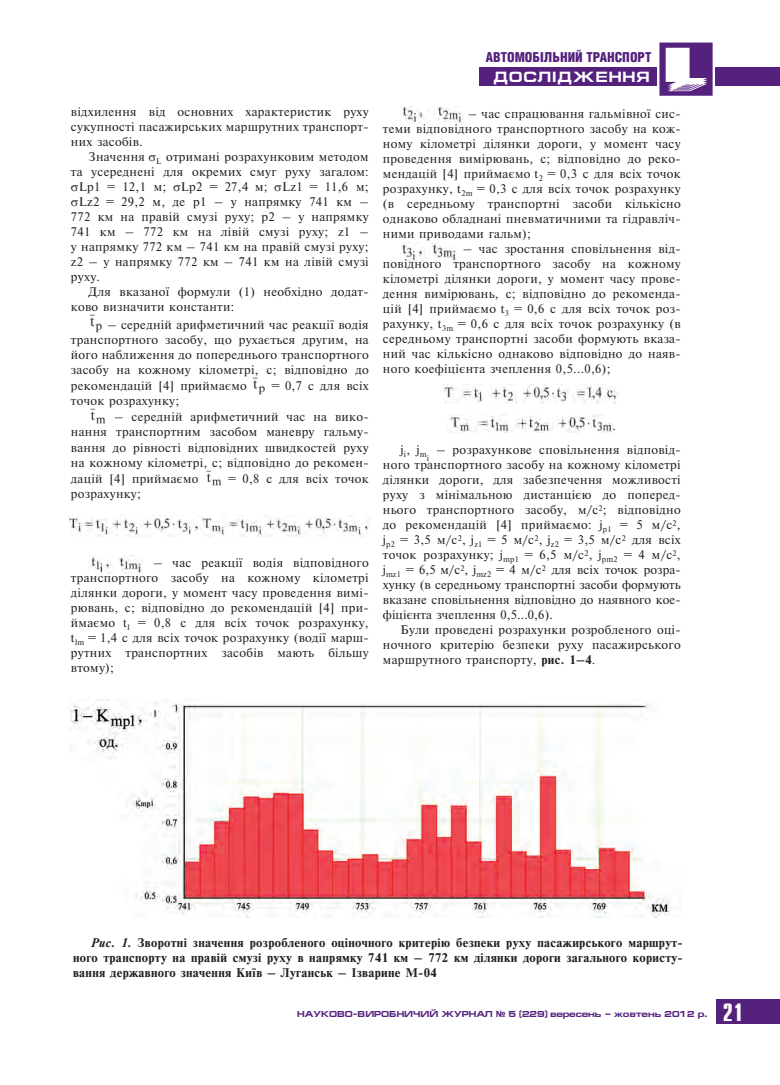
<style>
.page{position:relative;width:780px;height:1085px;background:#fff}
.page>*{position:absolute;margin:0;border:0;box-sizing:border-box;transform-origin:0 0}
.t1{font:700 25px "Compact C";color:#fff}
.t2{font:700 15px "Europe Ext";letter-spacing:.05em;color:#fff}
.t3{font:900 13.75px "Helios Cond";color:#54217d}
.t4{font:12.5px/15px "Newton C";letter-spacing:.025em;color:#231f20;text-align:justify}
.t5{font:700 12.5px/15px "Newton C";letter-spacing:.025em;color:#231f20;text-align:justify}
.t6{font:700 8.75px "Europe Ext";color:#54217d}
.t7{font:8.12px "Newton C";color:#231f20}
.s1{font-weight:700}
.s2{font-style:italic}
.s3{font-family:"Arial"}
</style>
<div class="page">
<div style="left:479px;top:67px;width:177px;height:19px;background:#54217d"></div>
<div style="left:715px;top:67px;width:65px;height:19px;background:#54217d"></div>
<svg style="left:659px;top:43px;width:53px;height:53px"></svg>
<div style="left:716px;top:999px;width:64px;height:24px;background:#54217d"></div>
<img style="left:89px;top:314px;width:13px;height:19px">
<img style="left:253px;top:377px;width:12px;height:18px">
<img style="left:90px;top:408px;width:16px;height:16px">
<img style="left:206px;top:470px;width:16px;height:16px">
<img style="left:69px;top:515px;width:300px;height:21px">
<img style="left:90px;top:555px;width:52px;height:18px">
<img style="left:400px;top:106px;width:61px;height:17px">
<img style="left:400px;top:243px;width:56px;height:18px">
<img style="left:444px;top:384px;width:174px;height:19px">
<img style="left:449px;top:414px;width:163px;height:18px">
<img style="left:69px;top:699px;width:602px;height:217px">
<p class="t4" style="left:71px;top:104px;width:299px">відхилення від основних характеристик руху сукупності пасажирських маршрутних транспорт&shy;них засобів.</p>
<p class="t4" style="left:71px;top:149px;width:299px;text-align:right">Значення ▲<sub>L</sub> отримані розрахунковим методом<br>та усереднені для окремих смуг руху загалом:</p>
<p class="t4" style="left:71px;top:179px;width:299px">▲Lp1 = 12,1 м; ▲Lp2 = 27,4 м; ▲Lz1 = 11,6 м;</p>
<p class="t4" style="left:71px;top:194px;width:299px">▲Lz2 = 29,2 м, де р1 – у напрямку 741 км – 772 км на правій смузі руху; р2 – у напрямку 741 км – 772 км на лівій смузі руху; z1 – у напрямку 772 км – 741 км на правій смузі руху; z2 – у напрямку 772 км – 741 км на лівій смузі руху.</p>
<p class="t4" style="left:71px;top:284px;width:299px;text-indent:18px">Для вказаної формули (1) необхідно додат&shy;ково визначити константи:</p>
<p class="t4" style="left:71px;top:317px;width:299px;text-indent:37px">– середній арифметичний час реакції водія транспортного засобу, що рухається другим, на його наближення до попереднього транспортного засобу на кожному кілометрі, с; відповідно до</p>
<p class="t4" style="left:71px;top:378px;width:177px">рекомендацій [4] приймаємо</p>
<p class="t4" style="left:271px;top:378px;width:99px">= 0,7 с для всіх</p>
<p class="t4" style="left:71px;top:393px;width:110px">точок розрахунку;</p>
<p class="t4" style="left:71px;top:409px;width:299px;text-indent:44px">– середній арифметичний час на вико&shy;нання транспортним засобом маневру гальму&shy;вання до рівності відповідних швидкостей руху на кожному кілометрі, с; відповідно до рекомен&shy;дацій [4] приймаємо</p>
<p class="t4" style="left:228px;top:471px;width:142px">= 0,8 с для всіх точок</p>
<p class="t4" style="left:71px;top:486px;width:72px">розрахунку;</p>
<p class="t4" style="left:71px;top:555px;width:299px;text-indent:83px">– час реакції водія відповідного транспортного засобу на кожному кілометрі ділянки дороги, у момент часу проведення вимі&shy;рювань, с; відповідно до рекомендацій [4] при&shy;ймаємо t<sub>l</sub> = 0,8 с для всіх точок розрахунку, t<sub>lm</sub> = 1,4 с для всіх точок розрахунку (водії марш&shy;рутних транспортних засобів мають більшу втому);</p>
<p class="t3" style="left:486px;top:50px;width:9px">АВТОМОБІЛЬНИ</p>
<p class="t3" style="left:575px;top:50px;width:20px">Й ТРАНСПОРТ</p>
<p class="t2" style="left:493px;top:68px;width:157px">ДОСЛIДЖЕННЯ</p>
<p class="t4" style="left:383px;top:106px;width:299px;text-indent:85px">– час спрацювання гальмівної сис&shy;теми відповідного транспортного засобу на кож&shy;ному кілометрі ділянки дороги, у момент часу проведення вимірювань, с; відповідно до реко&shy;мендацій [4] приймаємо t<sub>2</sub> = 0,3 с для всіх точок розрахунку, t<sub>2m</sub> = 0,3 с для всіх точок розрахунку (в середньому транспортні засоби кількісно однаково обладнані пневматичними та гідравліч&shy;ними приводами гальм);</p>
<p class="t4" style="left:383px;top:241px;width:299px;text-indent:80px">– час зростання сповільнення від&shy;повідного транспортного засобу на кожному кілометрі ділянки дороги, у момент часу прове&shy;дення вимірювань, с; відповідно до рекоменда&shy;цій [4] приймаємо t<sub>3</sub> = 0,6 с для всіх точок роз&shy;рахунку, t<sub>3m</sub> = 0,6 с для всіх точок розрахунку (в середньому транспортні засоби формують вказа&shy;ний час кількісно однаково відповідно до наяв&shy;ного коефіцієнта зчеплення 0,5...0,6);</p>
<p class="t4" style="left:612px;top:418px;width:5px">.</p>
<p class="t4" style="left:383px;top:442px;width:299px;text-indent:53px">– розрахункове сповільнення відповід&shy;ного транспортного засобу на кожному кілометрі ділянки дороги, для забезпечення можливості руху з мінімальною дистанцією до поперед&shy;нього транспортного засобу, м/с<sup>2</sup>; відповідно до рекомендацій [4] приймаємо: j<sub>p1</sub> = 5 м/с<sup>2</sup>, j<sub>p2</sub> = 3,5 м/с<sup>2</sup>, j<sub>z1</sub> = 5 м/с<sup>2</sup>, j<sub>z2</sub> = 3,5 м/с<sup>2</sup> для всіх точок розрахунку; j<sub>mp1</sub> = 6,5 м/с<sup>2</sup>, j<sub>pm2</sub> = 4 м/с<sup>2</sup>, j<sub>mz1</sub> = 6,5 м/с<sup>2</sup>, j<sub>mz2</sub> = 4 м/с<sup>2</sup> для всіх точок розра&shy;хунку (в середньому транспортні засоби формують вказане сповільнення відповідно до наявного кое&shy;фіцієнта зчеплення 0,5...0,6).</p>
<p class="t4" style="left:383px;top:622px;width:299px;text-indent:18px">Були проведені розрахунки розробленого оці&shy;ночного критерію безпеки руху пасажирського маршрутного транспорту, <span class="s1">рис. 1–4</span>.</p>
<p class="t4" style="left:400px;top:442px;width:27px">j<sub>i</sub>, j<sub>m</sub></p>
<p class="t7" style="left:427px;top:453px;width:4px">i</p>
<p class="t5" style="left:73px;top:934px;width:611px;text-indent:18px"><span class="s2">Рис. 1.</span> Зворотні значення розробленого оціночного критерію безпеки руху пасажирського маршрут&shy;ного транспорту на правій смузі руху в напрямку 741 км – 772 км ділянки дороги загального користу&shy;вання державного значення Київ – Луганськ – Ізварине М-04</p>
<p class="t6" style="left:297px;top:1008px;width:411px">НАУКОВО-ВИРОБНИЧИЙ ЖУРНАЛ <span class="s3">№</span> 5 (229) вересень – жовтень 2012 р.</p>
<h1 class="t1" style="left:723px;top:1000px;width:22px">21</h1>
</div>
